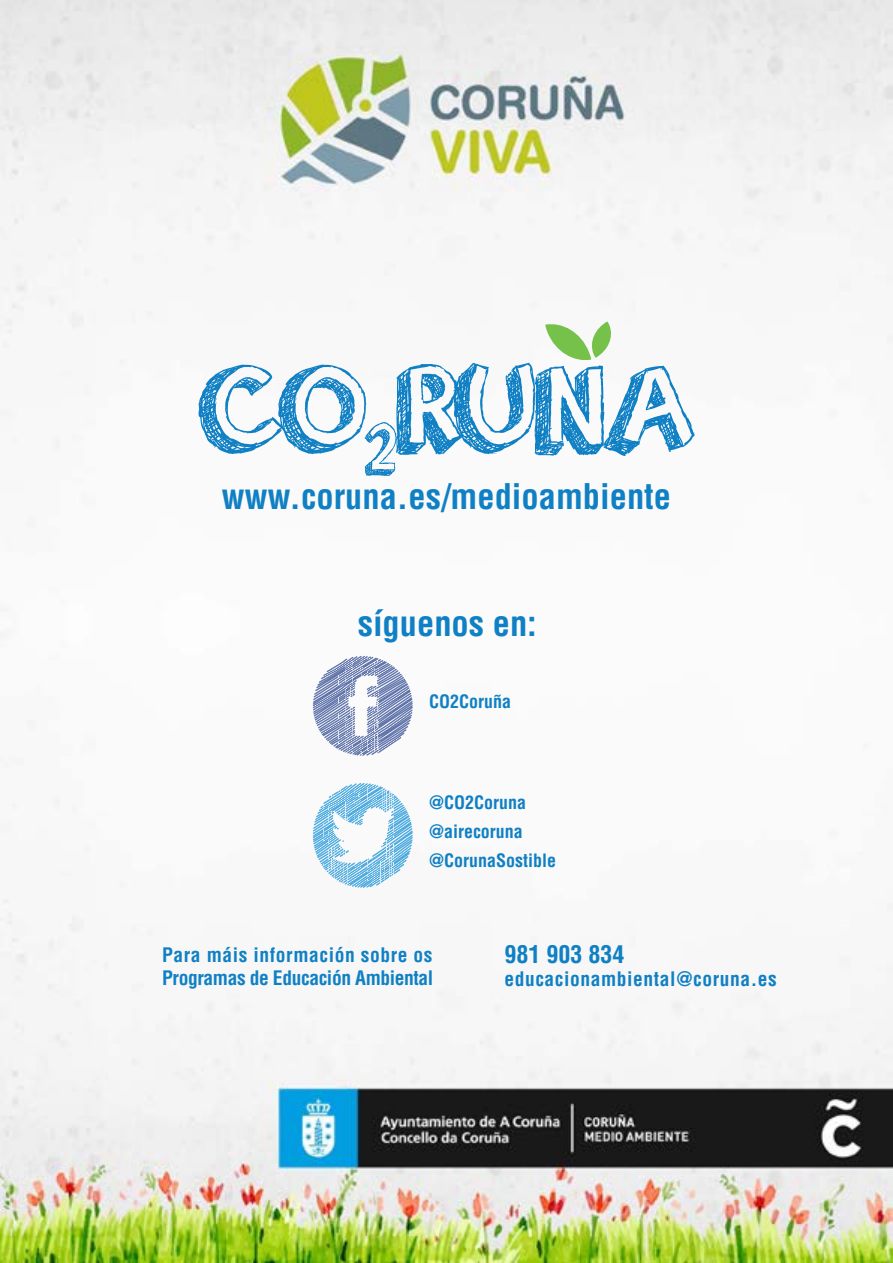
<style>
.page{position:relative;width:893px;height:1263px;background:#fff}
.page>*{position:absolute;margin:0;border:0;box-sizing:border-box;transform-origin:0 0}
.t1{font:126px "orangejuice";letter-spacing:-.01em;color:#1080c4}
.t2{font:700 condensed 34.5px "Helvetica LT Std";color:#1080c4}
.t3{font:700 condensed 24px "Helvetica LT Std";color:#1080c4}
.t4{font:700 condensed 19.5px/23.4px "Helvetica LT Std";letter-spacing:-.02em;color:#1080c4}
.t5{font:700 condensed 19.5px "Helvetica LT Std";letter-spacing:.03em;color:#1080c4}
.t6{font:700 condensed 18px/29px "Helvetica LT Std";color:#1080c4}
</style>
<div class="page">
<img style="left:0;top:0;width:893px;height:1263px">
<svg style="left:545px;top:321px;width:69px;height:42px"></svg>
<svg style="left:313px;top:656px;width:100px;height:100px"></svg>
<svg style="left:313px;top:783px;width:100px;height:105px"></svg>
<h1 class="t1" style="left:199px;top:322px;width:496px">CO<sub>2</sub>RUNA</h1>
<h2 class="t2" style="left:222px;top:475px;width:451px">www.coruna.es/medioambiente</h2>
<h2 class="t2" style="left:358px;top:601px;width:181px">síguenos en:</h2>
<p class="t6" style="left:429px;top:687px;width:84px">CO2Coruña</p>
<p class="t6" style="left:429px;top:788px;width:99px">@CO2Coruna</p>
<p class="t6" style="left:429px;top:816px;width:129px">@airecoruna @CorunaSostible</p>
<p class="t4" style="left:162px;top:943px;width:273px">Para máis información sobre os<br>Programas de Educación Ambiental</p>
<p class="t3" style="left:504px;top:939px;width:121px">981 903 834</p>
<p class="t5" style="left:504px;top:967px;width:274px">educacionambiental@coruna.es</p>
</div>
